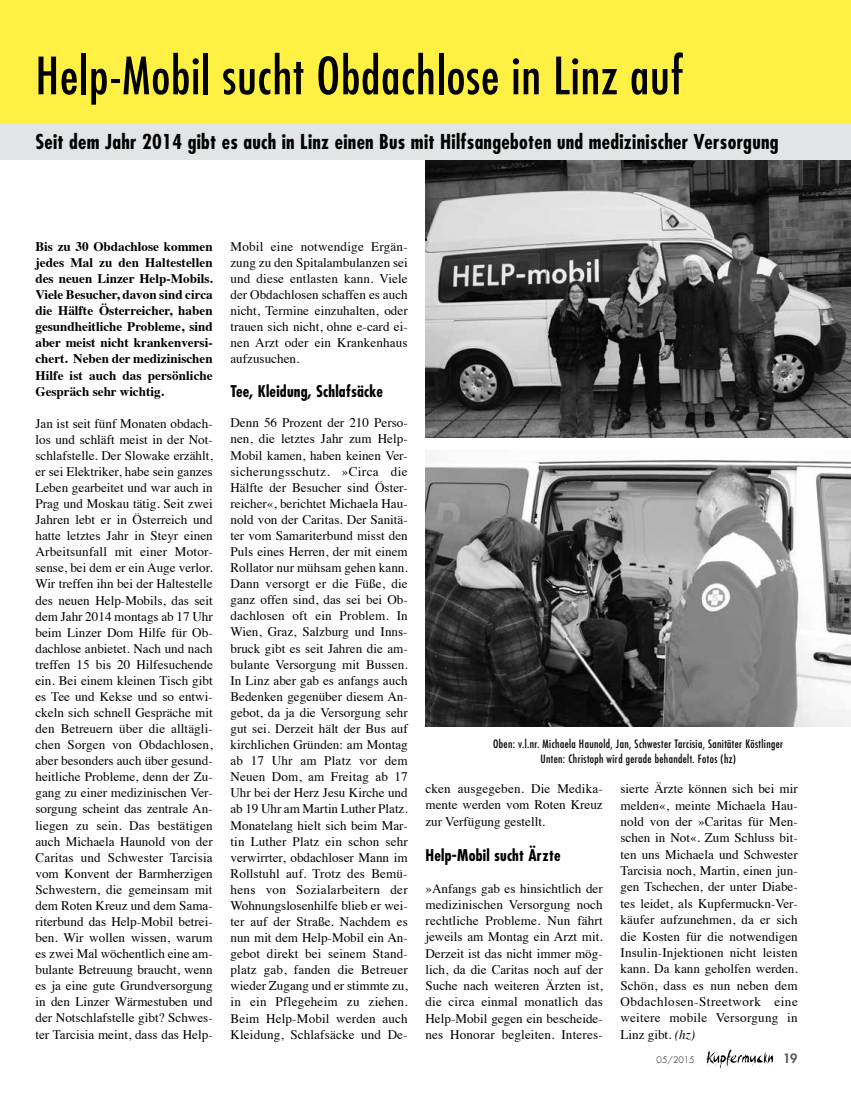
<style>
.page{position:relative;width:851px;height:1099px;background:#fff}
.page>*{position:absolute;margin:0;border:0;box-sizing:border-box;transform-origin:0 0}
.t1{font:condensed 50px "Futura";letter-spacing:.02em;color:#000}
.t2{font:700 condensed 20px "Futura";letter-spacing:.015em;color:#000}
.t3{font:700 condensed 15.75px "Futura";letter-spacing:.015em;color:#000}
.t4{font:13.12px/16.1px "Times";color:#000;text-align:justify}
.t5{font:700 13.12px/16.1px "Times";letter-spacing:.005em;color:#000;text-align:justify}
.t6{font:800 12.5px "Futura";color:#58585a}
.t7{font:condensed 11.25px/15px "Futura";letter-spacing:.035em;color:#000;text-align:center}
.t8{font:300 8.75px "Futura";color:#000}
.s1{font-style:italic}
</style>
<div class="page">
<svg style="left:704px;top:1049px;width:69px;height:19px"></svg>
<img style="left:425px;top:159px;width:425px;height:279px">
<div style="left:0;top:0;width:850px;height:138px;background:#fff044"></div>
<div style="left:0;top:124px;width:850px;height:35px;background:#e3e4e5"></div>
<img style="left:425px;top:460px;width:425px;height:266px">
<h1 class="t1" style="left:35px;top:52px;width:649px">Help-Mobil sucht Obdachlose in Linz auf</h1>
<h2 class="t2" style="left:35px;top:132px;width:744px">Seit dem Jahr 2014 gibt es auch in Linz einen Bus mit Hilfsangeboten und medizinischer Versorgung</h2>
<p class="t5" style="left:35px;top:240px;width:179px">Bis zu 30 Obdachlose kommen jedes Mal zu den Haltestellen des neuen Linzer Help-Mobils.<br>Viele Besucher, davon sind circa die Hälfte Österreicher, haben gesundheitliche Probleme, sind aber meist nicht krankenversi&shy;chert. Neben der medizinischen Hilfe ist auch das persönliche Gespräch sehr wichtig.</p>
<p class="t4" style="left:35px;top:416px;width:179px">Jan ist seit fünf Monaten obdach&shy;los und schläft meist in der Not&shy;schlafstelle. Der Slowake erzählt, er sei Elektriker, habe sein ganzes Leben gearbeitet und war auch in Prag und Moskau tätig. Seit zwei Jahren lebt er in Österreich und hatte letztes Jahr in Steyr einen Arbeitsunfall mit einer Motor&shy;sense, bei dem er ein Auge verlor.<br>Wir treffen ihn bei der Haltestelle des neuen Help-Mobils, das seit dem Jahr 2014 montags ab 17 Uhr beim Linzer Dom Hilfe für Ob&shy;dachlose anbietet. Nach und nach treffen 15 bis 20 Hilfesuchende ein. Bei einem kleinen Tisch gibt es Tee und Kekse und so entwi&shy;ckeln sich schnell Gespräche mit den Betreuern über die alltägli&shy;chen Sorgen von Obdachlosen, aber besonders auch über gesund&shy;heitliche Probleme, denn der Zu&shy;gang zu einer medizinischen Ver&shy;sorgung scheint das zentrale An&shy;liegen zu sein. Das bestätigen auch Michaela Haunold von der Caritas und Schwester Tarcisia vom Konvent der Barmherzigen Schwestern, die gemeinsam mit dem Roten Kreuz und dem Sama&shy;riterbund das Help-Mobil betrei&shy;ben. Wir wollen wissen, warum es zwei Mal wöchentlich eine am&shy;bulante Betreuung braucht, wenn es ja eine gute Grundversorgung in den Linzer Wärmestuben und der Notschlafstelle gibt? Schwes&shy;ter Tarcisia meint, dass das Help-</p>
<p class="t4" style="left:230px;top:239px;width:179px">Mobil eine notwendige Ergän&shy;zung zu den Spitalambulanzen sei und diese entlasten kann. Viele der Obdachlosen schaffen es auch nicht, Termine einzuhalten, oder trauen sich nicht, ohne e-card ei&shy;nen Arzt oder ein Krankenhaus aufzusuchen.</p>
<p class="t3" style="left:230px;top:384px;width:154px">Tee, Kleidung, Schlafsäcke</p>
<p class="t4" style="left:230px;top:416px;width:179px">Denn 56 Prozent der 210 Perso&shy;nen, die letztes Jahr zum Help-Mobil kamen, haben keinen Ver&shy;sicherungsschutz. »Circa die Hälfte der Besucher sind Öster&shy;reicher«, berichtet Michaela Hau&shy;nold von der Caritas. Der Sanitä&shy;ter vom Samariterbund misst den Puls eines Herren, der mit einem Rollator nur mühsam gehen kann.<br>Dann versorgt er die Füße, die ganz offen sind, das sei bei Ob&shy;dachlosen oft ein Problem. In Wien, Graz, Salzburg und Inns&shy;bruck gibt es seit Jahren die am&shy;bulante Versorgung mit Bussen.<br>In Linz aber gab es anfangs auch Bedenken gegenüber diesem An&shy;gebot, da ja die Versorgung sehr gut sei. Derzeit hält der Bus auf kirchlichen Gründen: am Montag ab 17 Uhr am Platz vor dem Neuen Dom, am Freitag ab 17<br>Uhr bei der Herz Jesu Kirche und ab 19 Uhr am Martin Luther Platz.<br>Monatelang hielt sich beim Mar&shy;tin Luther Platz ein schon sehr verwirrter, obdachloser Mann im Rollstuhl auf. Trotz des Bemü&shy;hens von Sozialarbeitern der Wohnungslosenhilfe blieb er wei&shy;ter auf der Straße. Nachdem es nun mit dem Help-Mobil ein An&shy;gebot direkt bei seinem Stand&shy;platz gab, fanden die Betreuer wieder Zugang und er stimmte zu, in ein Pflegeheim zu ziehen.<br>Beim Help-Mobil werden auch Kleidung, Schlafsäcke und De-</p>
<p class="t7" style="left:493px;top:736px;width:291px">Oben: v.l.nr. Michaela Haunold, Jan, Schwester Tarcisia, Sanitäter Köstlinger<br>Unten: Christoph wird gerade behandelt. Fotos (hz)</p>
<p class="t4" style="left:425px;top:782px;width:179px">cken ausgegeben. Die Medika&shy;mente werden vom Roten Kreuz zur Verfügung gestellt.</p>
<p class="t3" style="left:425px;top:848px;width:137px">Help-Mobil sucht Ärzte</p>
<p class="t4" style="left:425px;top:881px;width:179px">»Anfangs gab es hinsichtlich der medizinischen Versorgung noch rechtliche Probleme. Nun fährt jeweils am Montag ein Arzt mit.<br>Derzeit ist das nicht immer mög&shy;lich, da die Caritas noch auf der Suche nach weiteren Ärzten ist, die circa einmal monatlich das Help-Mobil gegen ein bescheide&shy;nes Honorar begleiten. Interes-</p>
<p class="t4" style="left:620px;top:782px;width:179px">sierte Ärzte können sich bei mir melden«, meinte Michaela Hau&shy;nold von der »Caritas für Men&shy;schen in Not«. Zum Schluss bit&shy;ten uns Michaela und Schwester Tarcisia noch, Martin, einen jun&shy;gen Tschechen, der unter Diabe&shy;tes leidet, als Kupfermuckn-Ver&shy;käufer aufzunehmen, da er sich die Kosten für die notwendigen Insulin-Injektionen nicht leisten kann. Da kann geholfen werden.<br>Schön, dass es nun neben dem Obdachlosen-Streetwork eine weitere mobile Versorgung in Linz gibt. <span class="s1">(hz)</span></p>
<p class="t8" style="left:656px;top:1055px;width:40px">05/2015</p>
<p class="t6" style="left:782px;top:1051px;width:16px">19</p>
</div>
